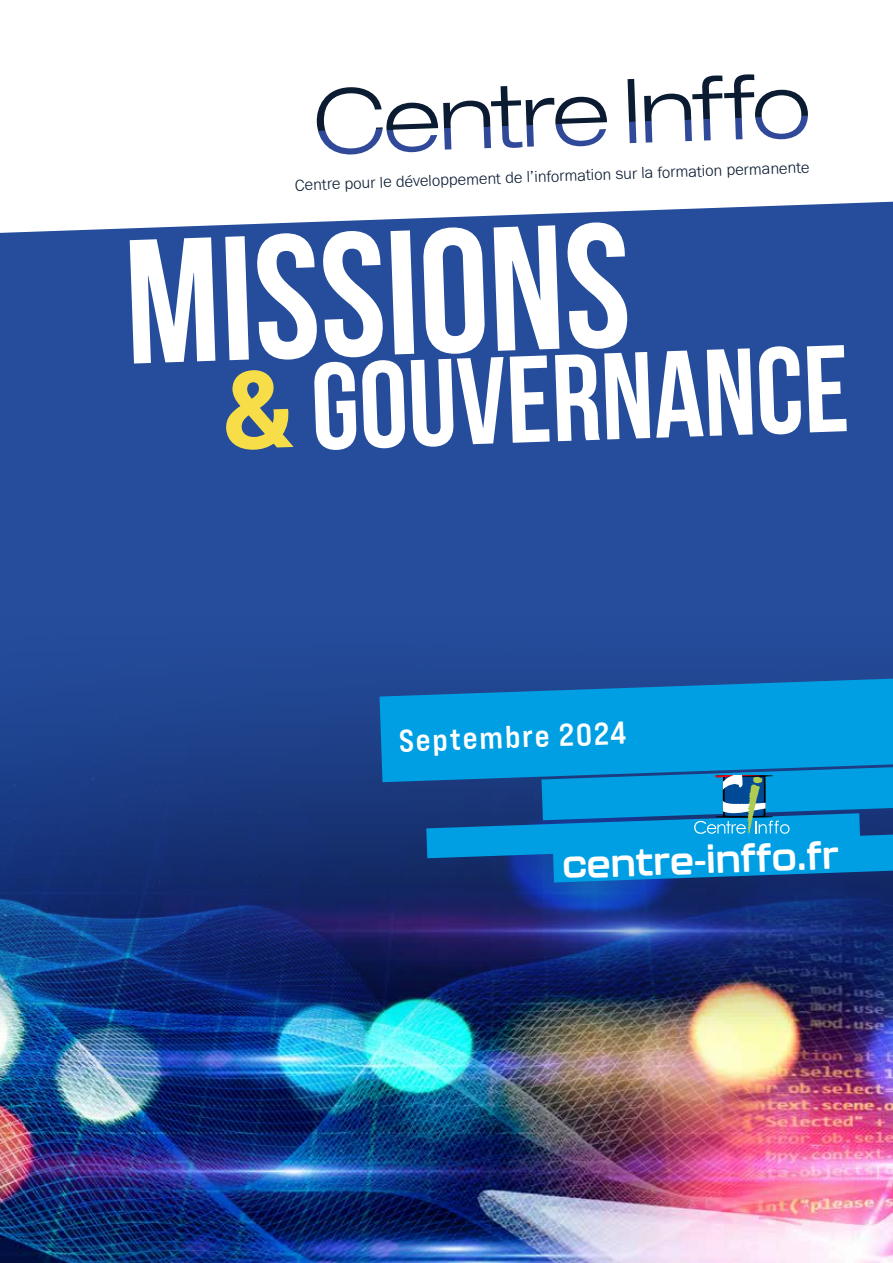
<style>
.page{position:relative;width:893px;height:1263px;background:#fff}
.page>*{position:absolute;margin:0;border:0;box-sizing:border-box;transform-origin:0 0}
.t1{font:176.4px "Bebas Neue";color:#fff}
.t2{font:123px "Bebas Neue";color:#fff}
.t3{font:700 37.5px "Kallisto";color:#fff}
.t4{font:31.5px "Bebas Neue Pro Exp Bd";color:#fff}
.t5{font:300 16.5px "Franklin Gothic URW";color:#0a1b32}
.s1{font-family:"Elza Text";font-weight:600;font-size:108px;color:#f7de49}
</style>
<div class="page">
<div style="left:0;top:202px;width:893px;height:383px;background:#254d9c"></div>
<img style="left:0;top:585px;width:893px;height:678px">
<svg style="left:379px;top:679px;width:514px;height:103px;fill:#009fe3"></svg>
<svg style="left:316px;top:74px;width:492px;height:81px"></svg>
<svg style="left:426px;top:767px;width:467px;height:115px"></svg>
<p class="t5" style="left:295px;top:175px;width:516px;rotate:-2deg">Centre pour le développement de l’information sur la formation permanente</p>
<h1 class="t1" style="left:122px;top:206px;width:507px;rotate:-2deg">MISSIONS</h1>
<h2 class="t2" style="left:219px;top:343px;width:629px;rotate:-2deg"><span class="s1">&amp;</span> GOUVERNANCE</h2>
<h3 class="t4" style="left:398px;top:721px;width:229px;rotate:-2deg">Septembre 2024</h3>
<h3 class="t3" style="left:561px;top:842px;width:278px;rotate:-2deg">centre-inffo.fr</h3>
</div>
